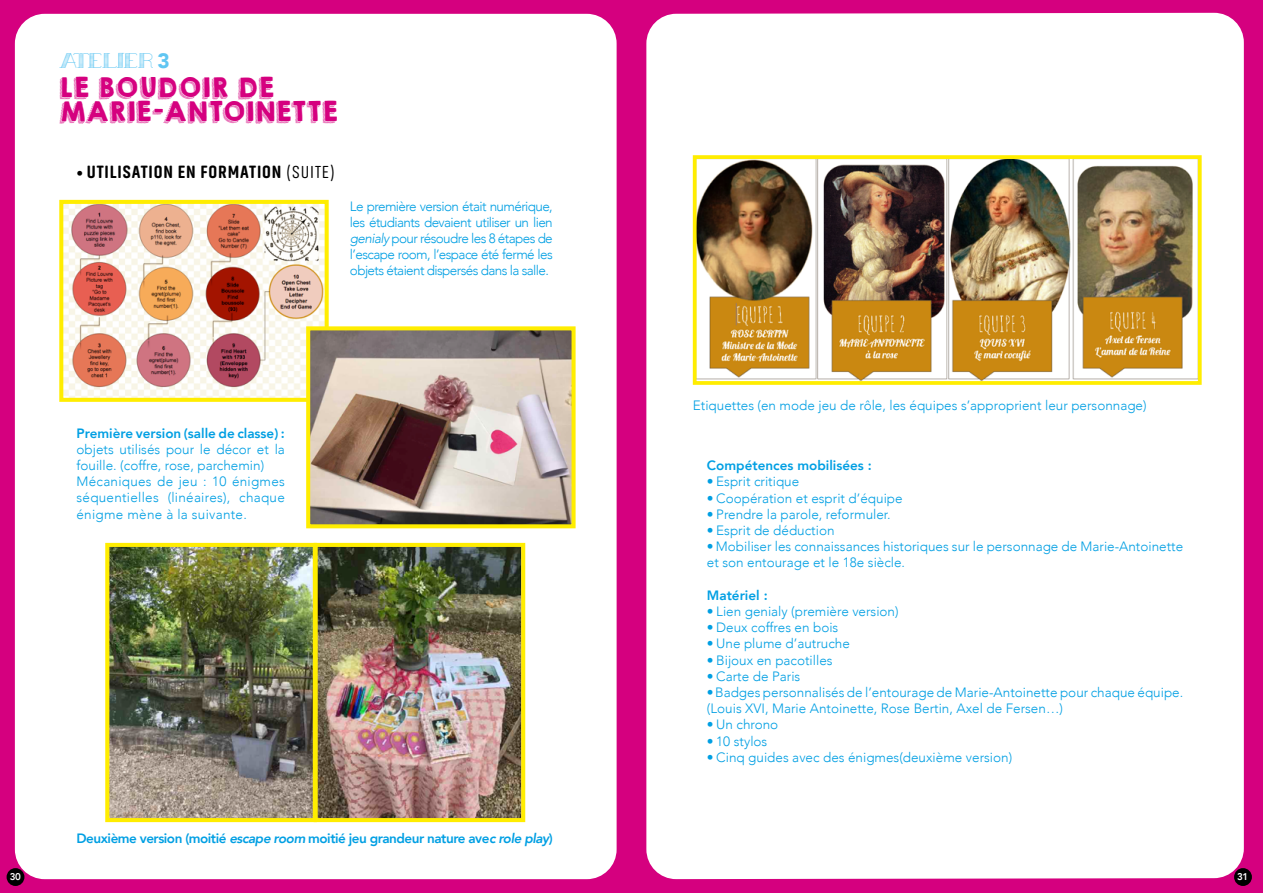
<style>
.page{position:relative;width:1263px;height:893px;background:#d5007f}
.page>*{position:absolute;margin:0;border:0;box-sizing:border-box;transform-origin:0 0}
.t1{font:24.6px/24.6px "KGHAPPY";color:#d5007f}
.t2{font:800 18px "Akhand Soft";letter-spacing:.05em;color:#000}
.t3{font:16.5px "Urbane Cuisine";letter-spacing:-.055em;color:#60c6f2}
.t4{font:300 13.5px/16.2px "Avenir";color:#009fe3}
.t5{font:300 13.5px/16.2px "Avenir";letter-spacing:.02em;color:#009fe3}
.t6{font:800 13.5px "Avenir";letter-spacing:-.035em;color:#009fe3}
.t7{font:800 13.5px "Avenir";color:#009fe3}
.t8{font:800 9.75px "Avenir";color:#fff}
.s1{font-family:"Avenir";font-weight:900;font-size:20.85px}
.s2{font-family:"Avenir";font-weight:300;font-size:13.5px}
.s3{font-weight:300}
.s4{font-style:italic}
</style>
<div class="page">
<div style="left:15px;top:14px;width:602px;height:865px;background:#fff;border-radius:30px"></div>
<div style="left:646px;top:13px;width:598px;height:866px;background:#fff"></div>
<div style="left:7px;top:868px;width:17px;height:18px;background:#000;border-radius:50%"></div>
<div style="left:1234px;top:868px;width:18px;height:18px;background:#000;border-radius:50%"></div>
<img style="left:64px;top:205px;width:260px;height:192px">
<div style="left:59px;top:200px;width:270px;height:202px;border:4px solid #ffed00"></div>
<img style="left:311px;top:331px;width:260px;height:192px">
<div style="left:306px;top:326px;width:270px;height:202px;border:4px solid #ffed00"></div>
<img style="left:110px;top:548px;width:410px;height:269px">
<div style="left:105px;top:543px;width:212px;height:279px;border:4px solid #ffed00"></div>
<div style="left:314px;top:543px;width:211px;height:279px;border:4px solid #ffed00"></div>
<img style="left:698px;top:160px;width:499px;height:220px">
<div style="left:693px;top:155px;width:509px;height:230px;border:4px solid #ffed00"></div>
<p class="t3" style="left:59px;top:49px;width:112px">ATELIER <span class="s1">3</span></p>
<h1 class="t1" style="left:59px;top:75px;width:280px">LE BOUDOIR DE<br>MARIE-ANTOINETTE</h1>
<h2 class="t2" style="left:77px;top:162px;width:260px"><span class="s2">•</span> UTILISATION EN FORMATION <span class="s3">(SUITE)</span></h2>
<p class="t4" style="left:350px;top:198px;width:204px;text-align:justify">Le première version était numérique, les étudiants devaient utiliser un lien <span class="s4">genialy</span> pour résoudre les 8 étapes de l’escape room, l’espace été fermé les objets étaient dispersés dans la salle.</p>
<p class="t7" style="left:77px;top:422px;width:210px">Première version (salle de classe) :</p>
<p class="t5" style="left:77px;top:441px;width:210px">objets utilisés pour le décor et la fouille. (coffre, rose, parchemin)<br>Mécaniques de jeu : 10 énigmes séquentielles (linéaires), chaque énigme mène à la suivante.</p>
<p class="t6" style="left:77px;top:827px;width:478px">Deuxième version (moitié <span class="s4">escape room</span> moitié jeu grandeur nature ave<span class="s4">c role play</span>)</p>
<p class="t4" style="left:693px;top:397px;width:455px">Etiquettes (en mode jeu de rôle, les équipes s’approprient leur personnage)</p>
<p class="t7" style="left:707px;top:455px;width:166px">Compétences mobilisées :</p>
<p class="t4" style="left:707px;top:474px;width:94px">• Esprit critique</p>
<p class="t4" style="left:707px;top:490px;width:197px">• Coopération et esprit d’équipe</p>
<p class="t4" style="left:707px;top:506px;width:185px">• Prendre la parole, reformuler.</p>
<p class="t4" style="left:707px;top:522px;width:129px">• Esprit de déduction</p>
<p class="t4" style="left:707px;top:538px;width:478px">• Mobiliser les connaissances historiques sur le personnage de Marie-Antoinette et son entourage et le 18e siècle.</p>
<p class="t7" style="left:707px;top:585px;width:62px">Matériel :</p>
<p class="t4" style="left:707px;top:603px;width:193px">• Lien genialy (première version)</p>
<p class="t4" style="left:707px;top:619px;width:133px">• Deux coffres en bois</p>
<p class="t4" style="left:707px;top:636px;width:144px">• Une plume d’autruche</p>
<p class="t4" style="left:707px;top:652px;width:127px">• Bijoux en pacotilles</p>
<p class="t4" style="left:707px;top:668px;width:95px">• Carte de Paris</p>
<p class="t4" style="left:707px;top:684px;width:478px">• Badges personnalisés de l’entourage de Marie-Antoinette pour chaque équipe. (Louis XVI, Marie Antoinette, Rose Bertin, Axel de Fersen…)</p>
<p class="t4" style="left:707px;top:717px;width:73px">• Un chrono</p>
<p class="t4" style="left:707px;top:733px;width:62px">• 10 stylos</p>
<p class="t4" style="left:707px;top:749px;width:307px">• Cinq guides avec des énigmes(deuxième version)</p>
<p class="t8" style="left:10px;top:869px;width:13px">30</p>
<p class="t8" style="left:1237px;top:869px;width:13px">31</p>
</div>
